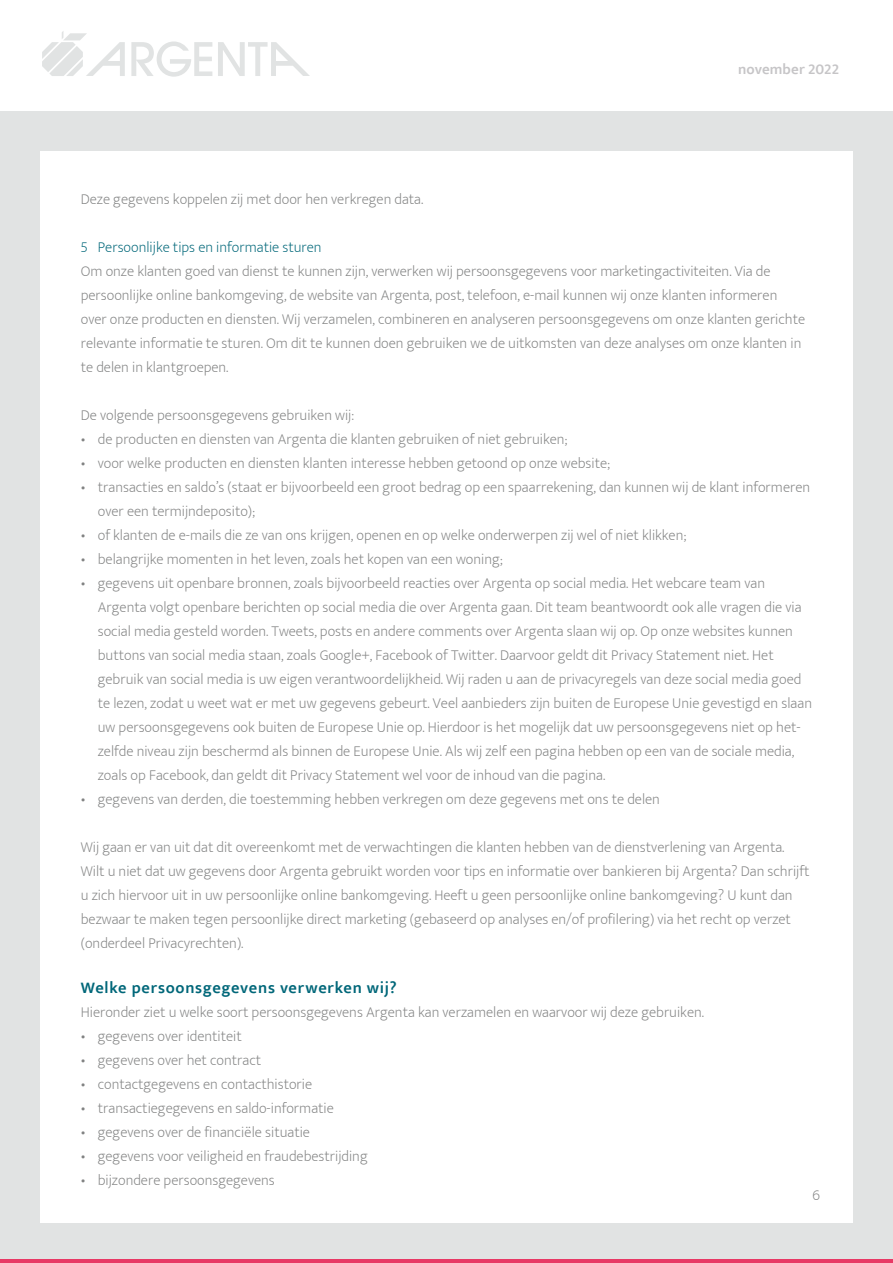
<style>
.page{position:relative;width:893px;height:1263px;background:#e1e3e3}
.page>*{position:absolute;margin:0;border:0;box-sizing:border-box;transform-origin:0 0}
.t1{font:600 16.5px "Ek Mukta";letter-spacing:.04em;color:#006779}
.t2{font:200 15px/24px "Ek Mukta";color:#818282}
.t3{font:200 15px "Ek Mukta";color:#006779}
.t4{font:600 15px "Ek Mukta";letter-spacing:.005em;color:#c6c5c7}
</style>
<div class="page">
<div style="left:40px;top:151px;width:813px;height:1071px;background:#fff"></div>
<hr style="left:0;top:1260px;width:893px;height:3px;background:#e83965">
<div style="left:0;top:0;width:893px;height:111px;background:#fff"></div>
<svg style="left:131px;top:41px;width:81px;height:36px"></svg>
<svg style="left:218px;top:42px;width:92px;height:34px"></svg>
<svg style="left:42px;top:31px;width:83px;height:45px"></svg>
<p class="t4" style="left:738px;top:60px;width:102px">november 2022</p>
<p class="t2" style="left:81px;top:187px;width:344px">Deze gegevens koppelen zij met door hen verkregen data.</p>
<p class="t3" style="left:81px;top:235px;width:242px">5 Persoonlijke tips en informatie sturen</p>
<p class="t2" style="left:81px;top:259px;width:726px">Om onze klanten goed van dienst te kunnen zijn, verwerken wij persoonsgegevens voor marketingactiviteiten. Via de persoonlijke online bankomgeving, de website van Argenta, post, telefoon, e-mail kunnen wij onze klanten informeren over onze producten en diensten. Wij verzamelen, combineren en analyseren persoonsgegevens om onze klanten gerichte relevante informatie te sturen. Om dit te kunnen doen gebruiken we de uitkomsten van deze analyses om onze klanten in te delen in klantgroepen.</p>
<p class="t2" style="left:81px;top:403px;width:275px">De volgende persoonsgegevens gebruiken wij:</p>
<p class="t2" style="left:81px;top:427px;width:488px">• de producten en diensten van Argenta die klanten gebruiken of niet gebruiken;</p>
<p class="t2" style="left:81px;top:451px;width:531px">• voor welke producten en diensten klanten interesse hebben getoond op onze website;</p>
<p class="t2" style="left:98px;top:475px;width:714px;text-indent:-17px">• transacties en saldo’s (staat er bijvoorbeeld een groot bedrag op een spaarrekening, dan kunnen wij de klant informeren over een termijndeposito);</p>
<p class="t2" style="left:81px;top:523px;width:607px">• of klanten de e-mails die ze van ons krijgen, openen en op welke onderwerpen zij wel of niet klikken;</p>
<p class="t2" style="left:81px;top:547px;width:423px">• belangrijke momenten in het leven, zoals het kopen van een woning;</p>
<p class="t2" style="left:98px;top:571px;width:716px;text-indent:-17px">• gegevens uit openbare bronnen, zoals bijvoorbeeld reacties over Argenta op social media. Het webcare team van Argenta volgt openbare berichten op social media die over Argenta gaan. Dit team beantwoordt ook alle vragen die via social media gesteld worden. Tweets, posts en andere comments over Argenta slaan wij op. Op onze websites kunnen buttons van social media staan, zoals Google+, Facebook of Twitter. Daarvoor geldt dit Privacy Statement niet. Het gebruik van social media is uw eigen verantwoordelijkheid. Wij raden u aan de privacyregels van deze social media goed te lezen, zodat u weet wat er met uw gegevens gebeurt. Veel aanbieders zijn buiten de Europese Unie gevestigd en slaan uw persoonsgegevens ook buiten de Europese Unie op. Hierdoor is het mogelijk dat uw persoonsgegevens niet op het&shy;zelfde niveau zijn beschermd als binnen de Europese Unie. Als wij zelf een pagina hebben op een van de sociale media, zoals op Facebook, dan geldt dit Privacy Statement wel voor de inhoud van die pagina.</p>
<p class="t2" style="left:81px;top:787px;width:581px">• gegevens van derden, die toestemming hebben verkregen om deze gegevens met ons te delen</p>
<p class="t2" style="left:81px;top:835px;width:730px">Wij gaan er van uit dat dit overeenkomt met de verwachtingen die klanten hebben van de dienstverlening van Argenta.<br>Wilt u niet dat uw gegevens door Argenta gebruikt worden voor tips en informatie over bankieren bij Argenta? Dan schrijft u zich hiervoor uit in uw persoonlijke online bankomgeving. Heeft u geen persoonlijke online bankomgeving? U kunt dan bezwaar te maken tegen persoonlijke direct marketing (gebaseerd op analyses en/of profilering) via het recht op verzet (onderdeel Privacyrechten).</p>
<p class="t1" style="left:81px;top:978px;width:317px">Welke persoonsgegevens verwerken wij?</p>
<p class="t2" style="left:81px;top:1000px;width:625px">Hieronder ziet u welke soort persoonsgegevens Argenta kan verzamelen en waarvoor wij deze gebruiken.</p>
<p class="t2" style="left:81px;top:1024px;width:162px">• gegevens over identiteit</p>
<p class="t2" style="left:81px;top:1048px;width:182px">• gegevens over het contract</p>
<p class="t2" style="left:81px;top:1072px;width:233px">• contactgegevens en contacthistorie</p>
<p class="t2" style="left:81px;top:1096px;width:255px">• transactiegegevens en saldo-informatie</p>
<p class="t2" style="left:81px;top:1120px;width:231px">• gegevens over de financiële situatie</p>
<p class="t2" style="left:81px;top:1144px;width:288px">• gegevens voor veiligheid en fraudebestrijding</p>
<p class="t2" style="left:81px;top:1168px;width:196px">• bijzondere persoonsgegevens</p>
<p class="t2" style="left:812px;top:1183px;width:9px">6</p>
</div>
